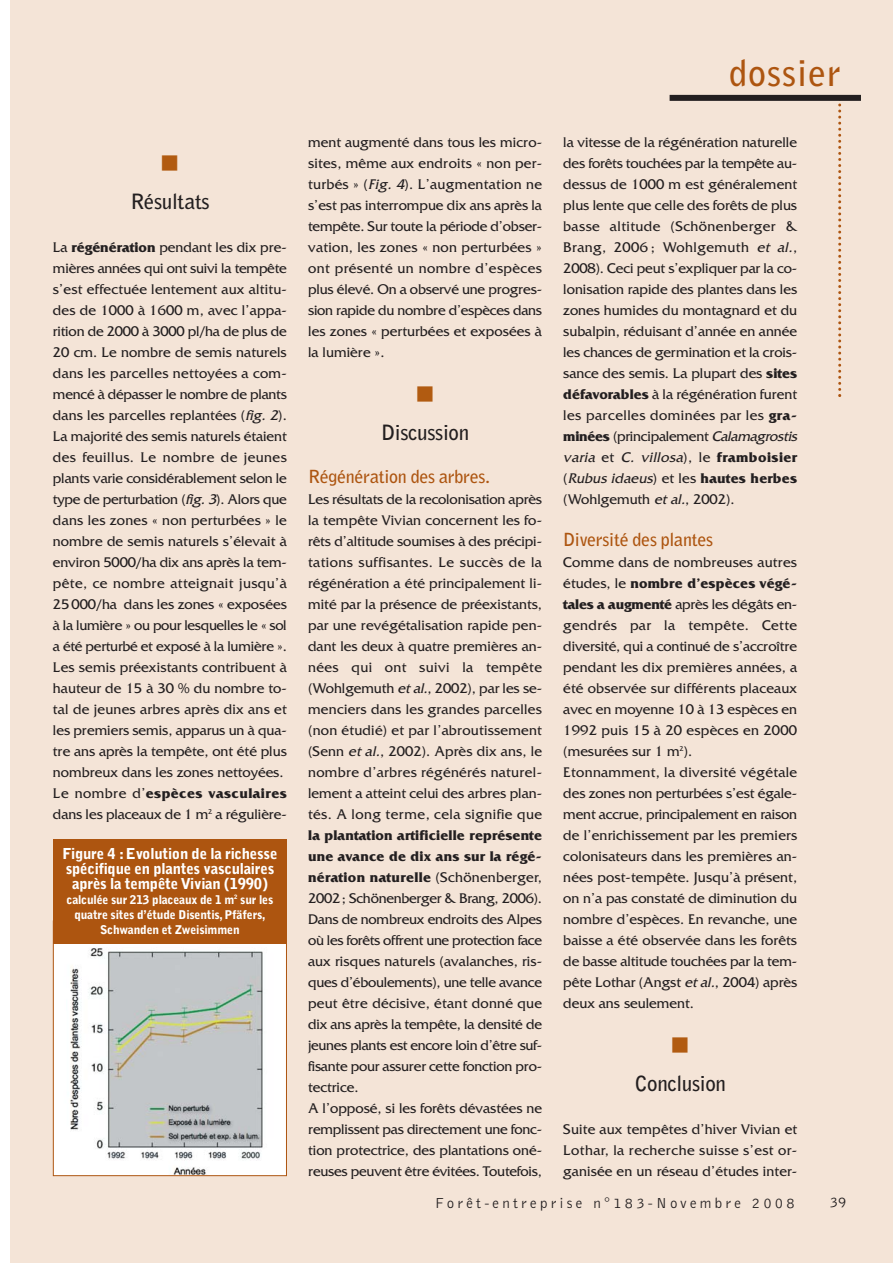
<style>
.page{position:relative;width:893px;height:1263px;background:#fff}
.page>*{position:absolute;margin:0;border:0;box-sizing:border-box;transform-origin:0 0}
.t1{font:700 36px "Bell Gothic";letter-spacing:.03em;color:#ad5510}
.t2{font:700 21px "Bell Gothic";letter-spacing:-.015em;color:#231f20}
.t3{font:700 18px "Bell Gothic";letter-spacing:-.015em;color:#ad5510}
.t4{font:16.5px "Zapf Dingbats IT Cby BT";color:#b15b11}
.t5{font:900 15px/15px "Bell Gothic";letter-spacing:-.015em;color:#fff;text-align:center}
.t6{font:300 15px "Bell Gothic";letter-spacing:.21em;color:#231f20}
.t7{font:14.7px/21px "Friz Quadrata";color:#231f20}
.t8{font:900 12px/15px "Bell Gothic";letter-spacing:-.015em;color:#fff;text-align:center}
.s1{font-weight:700}
.s2{font-style:italic}
</style>
<div class="page">
<div style="left:10px;top:0;width:882px;height:1263px;background:#f4e4d7"></div>
<svg style="left:838px;top:103px;width:3px;height:294px"></svg>
<div style="left:669px;top:95px;width:192px;height:6px;background:#231f20"></div>
<img style="left:55px;top:944px;width:225px;height:230px">
<div style="left:53px;top:921px;width:234px;height:255px;border:1px solid #ad5510"></div>
<div style="left:53px;top:840px;width:234px;height:104px;background:#ad5510"></div>
<p class="t4" style="left:162px;top:155px;width:18px">■</p>
<h2 class="t2" style="left:130px;top:194px;width:81px">Résultats</h2>
<p class="t7" style="left:53px;top:238px;width:235px">La <span class="s1">régénération</span> pendant les dix pre&shy;mières années qui ont suivi la tempête s’est effectuée lentement aux altitu&shy;des de 1000 à 1600 m, avec l’appa&shy;rition de 2000 à 3000 pl/ha de plus de 20 cm. Le nombre de semis naturels dans les parcelles nettoyées a com&shy;mencé à dépasser le nombre de plants dans les parcelles replantées (<span class="s2">fig.2</span>).<br>La majorité des semis naturels étaient des feuillus. Le nombre de jeunes plants varie considérablement selon le type de perturbation (<span class="s2">fig.3</span>). Alors que dans les zones « non perturbées » le nombre de semis naturels s’élevait à environ 5000/ha dix ans après la tem&shy;pête, ce nombre atteignait jusqu’à 25 000/ha dans les zones « exposées à la lumière » ou pour lesquelles le « sol a été perturbé et exposé à la lumière ».<br>Les semis préexistants contribuent à hauteur de 15 à 30 % du nombre to&shy;tal de jeunes arbres après dix ans et les premiers semis, apparus un à qua&shy;tre ans après la tempête, ont été plus nombreux dans les zones nettoyées.<br>Le nombre d’<span class="s1">espèces vasculaires </span>dans les placeaux de 1 m<sup>2</sup> a régulière-</p>
<p class="t5" style="left:62px;top:847px;width:216px">Figure 4 :Evolution de la richesse spécifique en plantes vasculaires après la tempête Vivian (1990)</p>
<p class="t8" style="left:67px;top:893px;width:208px">calculée sur 213 placeaux de 1 m<sup>2</sup> sur les quatre sites d’étude Disentis,Pfäfers,<br>Schwanden et Zweisimmen</p>
<p class="t7" style="left:308px;top:133px;width:235px;text-align:justify">ment augmenté dans tous les micro&shy;sites, même aux endroits « non per&shy;turbés » (<span class="s2">Fig.4</span>). L’augmentation ne s’est pas interrompue dix ans après la tempête. Sur toute la période d’obser&shy;vation, les zones « non perturbées » ont présenté un nombre d’espèces plus élevé. On a observé une progres&shy;sion rapide du nombre d’espèces dans les zones « perturbées et exposées à la lumière ».</p>
<p class="t4" style="left:417px;top:386px;width:18px">■</p>
<h2 class="t2" style="left:381px;top:425px;width:89px">Discussion</h2>
<p class="t3" style="left:308px;top:470px;width:184px">Régénération des arbres.</p>
<p class="t7" style="left:308px;top:490px;width:235px;text-align:justify">Les résultats de la recolonisation après la tempête Vivian concernent les fo&shy;rêts d’altitude soumises à des précipi&shy;tations suffisantes. Le succès de la régénération a été principalement li&shy;mité par la présence de préexistants, par une revégétalisation rapide pen&shy;dant les deux à quatre premières an&shy;nées qui ont suivi la tempête (Wohlgemuth <span class="s2">etal.</span>, 2002), par les se&shy;menciers dans les grandes parcelles (non étudié) et par l’abroutissement (Senn <span class="s2">et al.</span>, 2002). Après dix ans, le nombre d’arbres régénérés naturel&shy;lement a atteint celui des arbres plan&shy;tés. A long terme, cela signifie que</p>
<p class="t7" style="left:308px;top:826px;width:235px"><span class="s1">la plantation artificielle représente une avance de dix ans sur la régé&shy;nération naturelle</span> (Schönenberger, 2002; Schönenberger &amp; Brang, 2006).<br>Dans de nombreux endroits des Alpes où les forêts offrent une protection face aux risques naturels (avalanches, ris&shy;ques d’éboulements), une telle avance peut être décisive, étant donné que dix ans après la tempête, la densité de jeunes plants est encore loin d’être suf&shy;fisante pour assurer cette fonction pro&shy;tectrice.<br>A l’opposé, si les forêts dévastées ne remplissent pas directement une fonc&shy;tion protectrice, des plantations oné&shy;reuses peuvent être évitées. Toutefois,</p>
<h1 class="t1" style="left:729px;top:59px;width:114px">dossier</h1>
<p class="t7" style="left:563px;top:133px;width:238px">la vitesse de la régénération naturelle des forêts touchées par la tempête au&shy;dessus de 1000 m est généralement plus lente que celle des forêts de plus basse altitude (Schönenberger &amp; Brang, 2006 ; Wohlgemuth <span class="s2">et al.</span>, 2008). Ceci peut s’expliquer par la co&shy;lonisation rapide des plantes dans les zones humides du montagnard et du subalpin, réduisant d’année en année les chances de germination et la crois&shy;sance des semis. La plupart des <span class="s1">sites défavorables</span> à la régénération furent les parcelles dominées par les <span class="s1">gra&shy;minées</span> (principalement <span class="s2">Calamagrostis varia</span> et <span class="s2">C. villosa</span>), le <span class="s1">framboisier </span>(<span class="s2">Rubus idaeus</span>) et les <span class="s1">hautes herbes </span>(Wohlgemuth <span class="s2">et al.</span>, 2002).</p>
<p class="t3" style="left:563px;top:533px;width:151px">Diversité des plantes</p>
<p class="t7" style="left:563px;top:553px;width:235px">Comme dans de nombreuses autres études, le <span class="s1">nombre d’espèces végé&shy;tales a augmenté</span> après les dégâts en&shy;gendrés par la tempête. Cette diversité, qui a continué de s’accroître pendant les dix premières années, a été observée sur différents placeaux avec en moyenne 10 à 13 espèces en 1992 puis 15 à 20 espèces en 2000 (mesurées sur 1 m<sup>2</sup>).<br>Etonnamment, la diversité végétale des zones non perturbées s’est égale&shy;ment accrue, principalement en raison de l’enrichissement par les premiers colonisateurs dans les premières an&shy;nées post-tempête. Jusqu’à présent, on n’a pas constaté de diminution du nombre d’espèces. En revanche, une baisse a été observée dans les forêts de basse altitude touchées par la tem&shy;pête Lothar (Angst <span class="s2">etal.</span>, 2004) après deux ans seulement.</p>
<p class="t4" style="left:672px;top:1037px;width:18px">■</p>
<h2 class="t2" style="left:635px;top:1076px;width:93px">Conclusion</h2>
<p class="t7" style="left:563px;top:1120px;width:235px;text-align:justify">Suite aux tempêtes d’hiver Vivian et Lothar, la recherche suisse s’est or&shy;ganisée en un réseau d’études inter-</p>
<p class="t6" style="left:435px;top:1197px;width:361px">Forêt-entreprise n°183-Novembre 2008</p>
<p class="t6" style="left:830px;top:1196px;width:18px">39</p>
</div>
